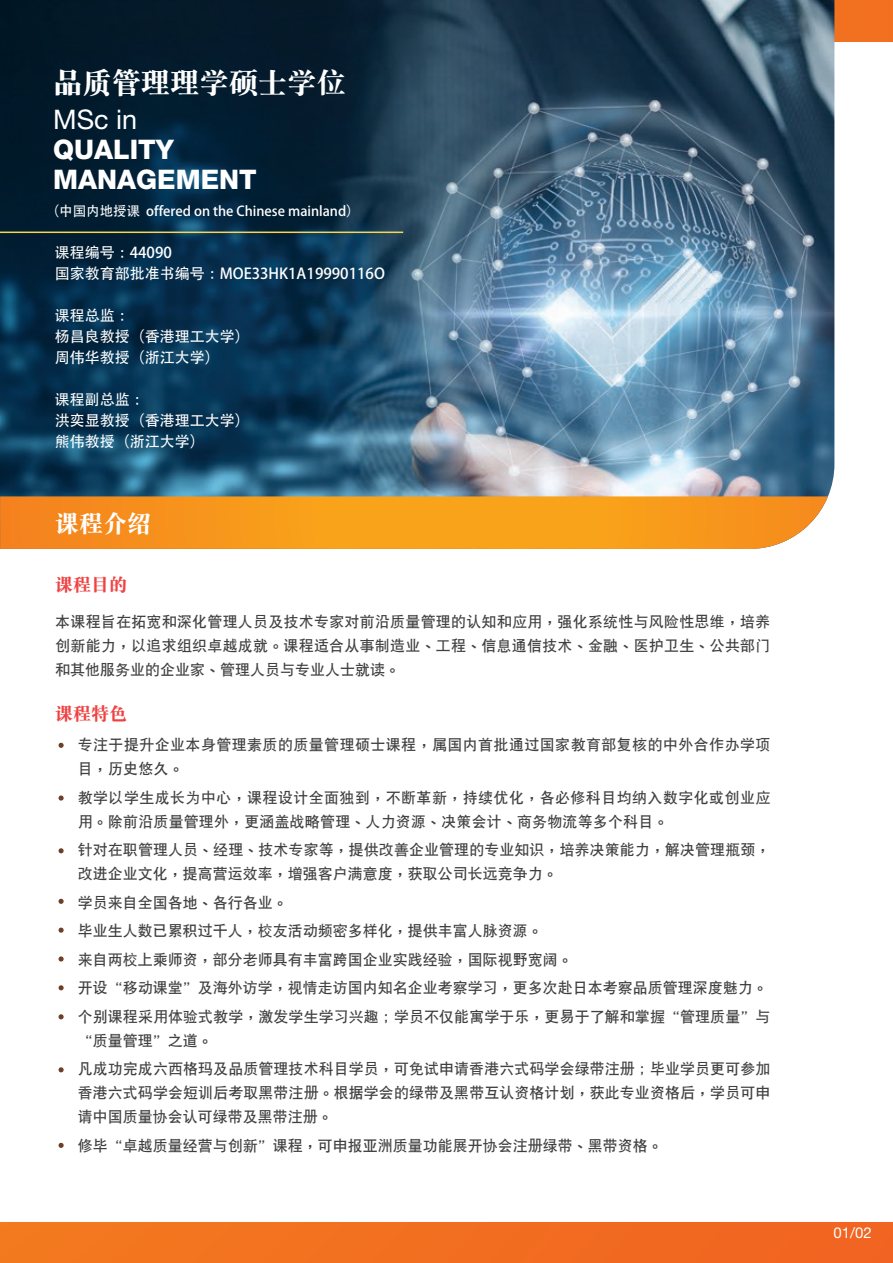
<style>
.page{position:relative;width:893px;height:1263px;background:#f26f20}
.page>*{position:absolute;margin:0;border:0;box-sizing:border-box;transform-origin:0 0}
.t1{font:29.25px "DFP Song W9";color:#fff}
.t2{font:800 27px/30px "Helvetica Neue LT Pro";color:#fff}
.t3{font:27px "Helvetica Neue LT Pro";color:#fff}
.t4{font:24px "DFP Song W9";color:#fff}
.t5{font:18px "DFP Song W9";color:#ef4343}
.t6{font:15px/28.5px "DFP Hei W7";letter-spacing:.005em;color:#404041}
.t7{font:15px/24px "DFP Hei W7";letter-spacing:.025em;color:#404041}
.t8{font:15px/21px "Adobe Heiti Std";color:#fff}
.t9{font:15px "Helvetica Neue LT Pro";color:#fff}
.t10{font:13.5px "Adobe Heiti Std";color:#fff}
.s1{font-family:"DF Li Hei Md HK BF"}
</style>
<div class="page">
<div style="left:0;top:43px;width:893px;height:1179px;background:#fff"></div>
<svg style="left:0;top:0;width:834px;height:496px;background:#31536b"></svg>
<svg style="left:0;top:496px;width:828px;height:53px;background:#f69b22"></svg>
<hr style="left:0;top:232px;width:403px;height:1px;background:#f7d752">
<svg style="left:59px;top:743px;width:5px;height:5px"></svg>
<svg style="left:59px;top:795px;width:5px;height:6px"></svg>
<svg style="left:59px;top:848px;width:5px;height:5px"></svg>
<svg style="left:59px;top:899px;width:5px;height:5px"></svg>
<svg style="left:59px;top:927px;width:5px;height:6px"></svg>
<svg style="left:59px;top:956px;width:5px;height:5px"></svg>
<svg style="left:59px;top:985px;width:5px;height:5px"></svg>
<svg style="left:59px;top:1014px;width:5px;height:5px"></svg>
<svg style="left:59px;top:1067px;width:5px;height:5px"></svg>
<svg style="left:59px;top:1143px;width:5px;height:5px"></svg>
<h1 class="t1" style="left:53px;top:68px;width:294px">品质管理理学硕士学位</h1>
<h2 class="t3" style="left:53px;top:103px;width:86px">MSc in</h2>
<h2 class="t2" style="left:53px;top:135px;width:205px">QUALITY<br>MANAGEMENT</h2>
<p class="t10" style="left:46px;top:203px;width:316px">（中国内地授课 offered on the Chinese mainland）</p>
<p class="t8" style="left:55px;top:242px;width:332px">课程编号<span class="s1">：</span>44090<br>国家教育部批准书编号<span class="s1">：</span>MOE33HK1A19990116O</p>
<p class="t8" style="left:55px;top:305px;width:196px">课程总监<span class="s1">：<br></span>杨昌良教授（香港理工大学）周伟华教授（浙江大学）</p>
<p class="t8" style="left:55px;top:389px;width:196px">课程副总监<span class="s1">：<br></span>洪奕显教授（香港理工大学）熊伟教授（浙江大学）</p>
<h3 class="t4" style="left:55px;top:511px;width:97px">课程介绍</h3>
<p class="t5" style="left:55px;top:575px;width:73px">课程目的</p>
<p class="t6" style="left:55px;top:609px;width:717px;line-height:24px;text-align:justify">本课程旨在拓宽和深化管理人员及技术专家对前沿质量管理的认知和应用<span class="s1">，</span>强化系统性与风险性思维<span class="s1">，</span>培养创新能力<span class="s1">，</span>以追求组织卓越成就<span class="s1">。</span>课程适合从事制造业<span class="s1">、</span>工程<span class="s1">、</span>信息通信技术<span class="s1">、</span>金融<span class="s1">、</span>医护卫生<span class="s1">、</span>公共部门和其他服务业的企业家<span class="s1">、</span>管理人员与专业人士就读<span class="s1">。</span></p>
<p class="t5" style="left:55px;top:705px;width:73px">课程特色</p>
<p class="t7" style="left:78px;top:733px;width:694px">专注于提升企业本身管理素质的质量管理硕士课程<span class="s1">，</span>属国内首批通过国家教育部复核的中外合作办学项目<span class="s1">，</span>历史悠久<span class="s1">。</span></p>
<p class="t7" style="left:78px;top:785px;width:694px">教学以学生成长为中心<span class="s1">，</span>课程设计全面独到<span class="s1">，</span>不断革新<span class="s1">，</span>持续优化<span class="s1">，</span>各必修科目均纳入数字化或创业应用<span class="s1">。</span>除前沿质量管理外<span class="s1">，</span>更涵盖战略管理<span class="s1">、</span>人力资源<span class="s1">、</span>决策会计<span class="s1">、</span>商务物流等多个科目<span class="s1">。</span></p>
<p class="t6" style="left:78px;top:838px;width:694px;line-height:24px">针对在职管理人员<span class="s1">、</span>经理<span class="s1">、</span>技术专家等<span class="s1">，</span>提供改善企业管理的专业知识<span class="s1">，</span>培养决策能力<span class="s1">，</span>解决管理瓶颈<span class="s1">，</span>改进企业文化<span class="s1">，</span>提高营运效率<span class="s1">，</span>增强客户满意度<span class="s1">，</span>获取公司长远竞争力<span class="s1">。</span></p>
<p class="t6" style="left:78px;top:888px;width:694px">学员来自全国各地<span class="s1">、</span>各行各业<span class="s1">。<br></span>毕业生人数已累积过千人<span class="s1">，</span>校友活动频密多样化<span class="s1">，</span>提供丰富人脉资源<span class="s1">。<br></span>来自两校上乘师资<span class="s1">，</span>部分老师具有丰富跨国企业实践经验<span class="s1">，</span>国际视野宽阔<span class="s1">。<br></span>开设<span class="s1">“</span>移动课堂<span class="s1">＂</span>及海外访学<span class="s1">，</span>视情走访国内知名企业考察学习<span class="s1">，</span>更多次赴日本考察品质管理深度魅力<span class="s1">。</span>个别课程采用体验式教学<span class="s1">，</span>激发学生学习兴趣<span class="s1">；</span>学员不仅能寓学于乐<span class="s1">，</span>更易于了解和掌握<span class="s1">“</span>管理质量<span class="s1">＂</span>与</p>
<p class="t6" style="left:78px;top:1026px;width:694px"><span class="s1">“</span>质量管理<span class="s1">＂</span>之道<span class="s1">。<br></span>凡成功完成六西格玛及品质管理技术科目学员<span class="s1">，</span>可免试申请香港六式码学会绿带注册<span class="s1">；</span>毕业学员更可参加</p>
<p class="t6" style="left:78px;top:1081px;width:694px;line-height:24px">香港六式码学会短训后考取黑带注册<span class="s1">。</span>根据学会的绿带及黑带互认资格计划<span class="s1">，</span>获此专业资格后<span class="s1">，</span>学员可申请中国质量协会认可绿带及黑带注册<span class="s1">。</span></p>
<p class="t6" style="left:78px;top:1131px;width:586px">修毕<span class="s1">“</span>卓越质量经营与创新<span class="s1">＂</span>课程<span class="s1">，</span>可申报亚洲质量功能展开协会注册绿带<span class="s1">、</span>黑带资格<span class="s1">。</span></p>
<p class="t9" style="left:833px;top:1224px;width:40px">01/02</p>
</div>
